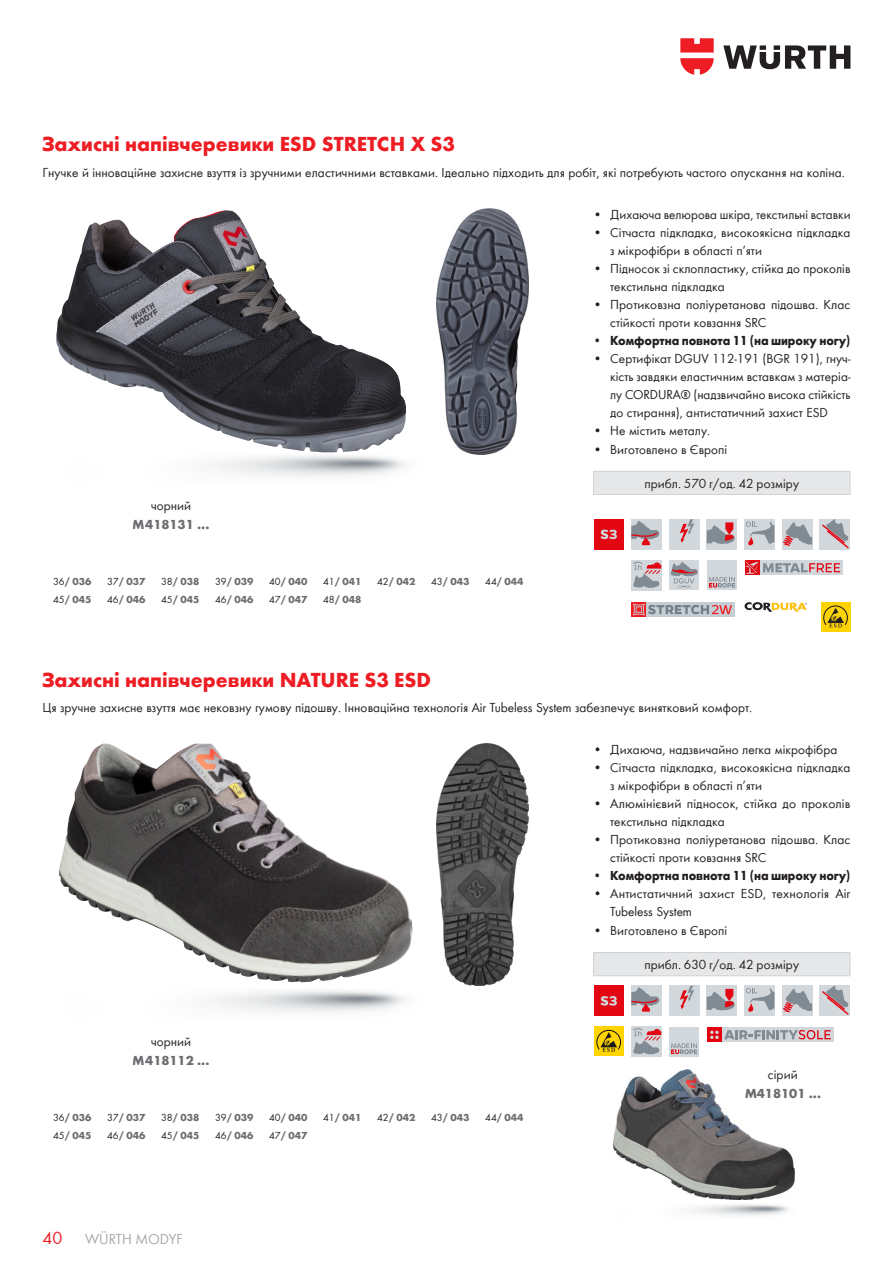
<style>
.page{position:relative;width:893px;height:1263px;background:#fff}
.page>*{position:absolute;margin:0;border:0;box-sizing:border-box;transform-origin:0 0}
.t1{font:700 21px "Wuerth";color:#ee1d23}
.t2{font:18px "Wuerth";color:#ee1d23}
.t3{font:15px "Wuerth";color:#a8a9ad}
.Features_red{font:13.5px/18px "Wuerth";color:#231f20}
.t4{font:700 13.5px "Wuerth";letter-spacing:-.005em;color:#231f20;scale:.93 1}
.text_new_center9{font:13.5px "Wuerth";color:#231f20}
.t5{font:700 13.5px "Wuerth";color:#6c6d70}
.t6{font:700 10.5px "Wuerth";color:#6c6d70}
.s1{font-weight:400;color:#231f20}
</style>
<div class="page">
<svg style="left:723px;top:45px;width:127px;height:24px"></svg>
<svg style="left:680px;top:38px;width:34px;height:37px"></svg>
<div style="left:593px;top:471px;width:257px;height:23px;background:#e6e7e9"></div>
<svg style="left:593px;top:472px;width:1px;height:22px"></svg>
<svg style="left:850px;top:472px;width:1px;height:22px"></svg>
<hr style="left:593px;top:471px;width:257px;height:1px;background:#d1d2d4">
<hr style="left:593px;top:494px;width:257px;height:1px;background:#d1d2d4">
<img style="left:56px;top:212px;width:350px;height:241px">
<img style="left:436px;top:208px;width:93px;height:247px">
<div style="left:707px;top:560px;width:30px;height:30px;background:#d2d7db"></div>
<svg style="left:709px;top:577px;width:26px;height:11px"></svg>
<div style="left:631px;top:519px;width:30px;height:30px;background:#d2d7db"></div>
<svg style="left:631px;top:521px;width:28px;height:24px"></svg>
<div style="left:669px;top:519px;width:30px;height:30px;background:#d2d7db"></div>
<svg style="left:680px;top:519px;width:14px;height:24px"></svg>
<div style="left:707px;top:519px;width:30px;height:30px;background:#d2d7db"></div>
<svg style="left:707px;top:522px;width:28px;height:22px"></svg>
<div style="left:744px;top:519px;width:30px;height:30px;background:#d2d7db"></div>
<svg style="left:746px;top:521px;width:28px;height:25px"></svg>
<div style="left:782px;top:519px;width:30px;height:30px;background:#d2d7db"></div>
<svg style="left:783px;top:522px;width:30px;height:24px"></svg>
<div style="left:820px;top:519px;width:30px;height:30px;background:#d2d7db"></div>
<svg style="left:822px;top:519px;width:27px;height:29px"></svg>
<div style="left:760px;top:560px;width:83px;height:15px;background:#d2d7db"></div>
<svg style="left:745px;top:560px;width:95px;height:15px"></svg>
<div style="left:669px;top:560px;width:30px;height:30px;background:#d2d7db"></div>
<svg style="left:670px;top:562px;width:28px;height:26px"></svg>
<div style="left:631px;top:560px;width:30px;height:30px;background:#d2d7db"></div>
<svg style="left:633px;top:561px;width:28px;height:27px"></svg>
<div style="left:594px;top:519px;width:30px;height:30px;background:#e30613"></div>
<svg style="left:600px;top:530px;width:17px;height:9px"></svg>
<svg style="left:745px;top:602px;width:62px;height:10px"></svg>
<div style="left:821px;top:602px;width:29px;height:30px;background:#fed304"></div>
<svg style="left:823px;top:605px;width:25px;height:22px"></svg>
<div style="left:646px;top:602px;width:88px;height:15px;background:#c5ced3"></div>
<svg style="left:631px;top:602px;width:15px;height:15px"></svg>
<svg style="left:633px;top:604px;width:99px;height:11px"></svg>
<div style="left:593px;top:952px;width:257px;height:24px;background:#e6e7e9"></div>
<svg style="left:593px;top:953px;width:1px;height:22px"></svg>
<svg style="left:850px;top:953px;width:1px;height:22px"></svg>
<hr style="left:593px;top:952px;width:257px;height:1px;background:#d1d2d4">
<hr style="left:593px;top:975px;width:257px;height:1px;background:#d1d2d4">
<img style="left:59px;top:744px;width:353px;height:239px">
<img style="left:436px;top:744px;width:93px;height:241px">
<img style="left:613px;top:1070px;width:182px;height:130px">
<div style="left:631px;top:986px;width:30px;height:30px;background:#d2d7db"></div>
<svg style="left:631px;top:987px;width:28px;height:25px"></svg>
<div style="left:669px;top:986px;width:30px;height:30px;background:#d2d7db"></div>
<svg style="left:680px;top:986px;width:14px;height:23px"></svg>
<div style="left:707px;top:986px;width:30px;height:30px;background:#d2d7db"></div>
<svg style="left:707px;top:989px;width:28px;height:21px"></svg>
<div style="left:744px;top:986px;width:30px;height:30px;background:#d2d7db"></div>
<svg style="left:746px;top:988px;width:28px;height:24px"></svg>
<div style="left:782px;top:986px;width:30px;height:30px;background:#d2d7db"></div>
<svg style="left:783px;top:988px;width:30px;height:25px"></svg>
<div style="left:820px;top:986px;width:30px;height:30px;background:#d2d7db"></div>
<svg style="left:822px;top:986px;width:27px;height:29px"></svg>
<div style="left:669px;top:1027px;width:30px;height:29px;background:#d2d7db"></div>
<svg style="left:671px;top:1043px;width:26px;height:11px"></svg>
<div style="left:631px;top:1026px;width:30px;height:30px;background:#d2d7db"></div>
<svg style="left:633px;top:1028px;width:28px;height:26px"></svg>
<div style="left:594px;top:986px;width:30px;height:30px;background:#e30613"></div>
<svg style="left:600px;top:996px;width:17px;height:9px"></svg>
<div style="left:594px;top:1026px;width:30px;height:30px;background:#ffd400"></div>
<svg style="left:596px;top:1029px;width:26px;height:23px"></svg>
<div style="left:707px;top:1027px;width:15px;height:15px;background:#e3000f"></div>
<div style="left:722px;top:1027px;width:111px;height:15px;background:#d2d7db"></div>
<svg style="left:710px;top:1030px;width:121px;height:9px"></svg>
<p class="t1" style="left:43px;top:129px;width:414px">Захисні напівчеревики ESD STRETCH X S3</p>
<p class="Features_red" style="left:43px;top:163px;width:804px">Гнучке й інноваційне захисне взуття із зручними еластичними вставками. Ідеально підходить для робіт, які потребують частого опускання на коліна.</p>
<p class="Features_red" style="left:151px;top:496px;width:42px">чорний</p>
<p class="t5" style="left:133px;top:515px;width:78px">M418131 ...</p>
<p class="t6" style="left:53px;top:574px;width:40px"><span class="s1">36</span>/ 036</p>
<p class="t6" style="left:107px;top:574px;width:40px"><span class="s1">37</span>/ 037</p>
<p class="t6" style="left:161px;top:574px;width:40px"><span class="s1">38</span>/ 038</p>
<p class="t6" style="left:215px;top:574px;width:40px"><span class="s1">39</span>/ 039</p>
<p class="t6" style="left:269px;top:574px;width:40px"><span class="s1">40</span>/ 040</p>
<p class="t6" style="left:323px;top:574px;width:40px"><span class="s1">41</span>/ 041</p>
<p class="t6" style="left:377px;top:574px;width:40px"><span class="s1">42</span>/ 042</p>
<p class="t6" style="left:431px;top:574px;width:40px"><span class="s1">43</span>/ 043</p>
<p class="t6" style="left:485px;top:574px;width:40px"><span class="s1">44</span>/ 044</p>
<p class="t6" style="left:53px;top:592px;width:40px"><span class="s1">45</span>/ 045</p>
<p class="t6" style="left:107px;top:592px;width:40px"><span class="s1">46</span>/ 046</p>
<p class="t6" style="left:161px;top:592px;width:40px"><span class="s1">45</span>/ 045</p>
<p class="t6" style="left:215px;top:592px;width:40px"><span class="s1">46</span>/ 046</p>
<p class="t6" style="left:269px;top:592px;width:40px"><span class="s1">47</span>/ 047</p>
<p class="t6" style="left:323px;top:592px;width:40px"><span class="s1">48</span>/ 048</p>
<p class="Features_red" style="left:593px;top:205px;width:259px">• Дихаюча велюрова шкіра, текстильні вставки</p>
<p class="Features_red" style="left:610px;top:223px;width:242px;text-indent:-17px">• Сітчаста підкладка, високоякісна підкладка з мікрофібри в області п’яти</p>
<p class="Features_red" style="left:610px;top:259px;width:242px;text-indent:-17px">• Підносок зі склопластику, стійка до проколів текстильна підкладка</p>
<p class="Features_red" style="left:610px;top:295px;width:242px;text-indent:-17px">• Протиковзна поліуретанова підошва. Клас стійкості проти ковзання SRC</p>
<p class="t4" style="left:593px;top:330px;width:278px">• Комфортна повнота 11 (на широку ногу)</p>
<p class="Features_red" style="left:610px;top:349px;width:242px;text-align:justify;text-indent:-17px">• Сертифікат DGUV 112-191 (BGR 191), гнуч&shy;кість завдяки еластичним вставкам з матеріа&shy;лу CORDURA® (надзвичайно висока стійкість до стирання), антистатичний захист ESD</p>
<p class="Features_red" style="left:593px;top:421px;width:119px">• Не містить металу.</p>
<p class="Features_red" style="left:593px;top:440px;width:136px">• Виготовлено в Європі</p>
<p class="text_new_center9" style="left:644px;top:474px;width:156px">прибл. 570 г/од. 42 розміру</p>
<p class="t1" style="left:43px;top:664px;width:390px">Захисні напівчеревики NATURE S3 ESD</p>
<p class="Features_red" style="left:43px;top:698px;width:711px">Ця зручне захисне взуття має нековзну гумову підошву. Інноваційна технологія Air Tubeless System забезпечує винятковий комфорт.</p>
<p class="Features_red" style="left:151px;top:1031px;width:42px">чорний</p>
<p class="t5" style="left:133px;top:1050px;width:78px">M418112 ...</p>
<p class="t6" style="left:53px;top:1109px;width:40px"><span class="s1">36</span>/ 036</p>
<p class="t6" style="left:107px;top:1109px;width:40px"><span class="s1">37</span>/ 037</p>
<p class="t6" style="left:161px;top:1109px;width:40px"><span class="s1">38</span>/ 038</p>
<p class="t6" style="left:215px;top:1109px;width:40px"><span class="s1">39</span>/ 039</p>
<p class="t6" style="left:269px;top:1109px;width:40px"><span class="s1">40</span>/ 040</p>
<p class="t6" style="left:323px;top:1109px;width:40px"><span class="s1">41</span>/ 041</p>
<p class="t6" style="left:377px;top:1109px;width:40px"><span class="s1">42</span>/ 042</p>
<p class="t6" style="left:431px;top:1109px;width:40px"><span class="s1">43</span>/ 043</p>
<p class="t6" style="left:485px;top:1109px;width:40px"><span class="s1">44</span>/ 044</p>
<p class="t6" style="left:53px;top:1127px;width:40px"><span class="s1">45</span>/ 045</p>
<p class="t6" style="left:107px;top:1127px;width:40px"><span class="s1">46</span>/ 046</p>
<p class="t6" style="left:161px;top:1127px;width:40px"><span class="s1">45</span>/ 045</p>
<p class="t6" style="left:215px;top:1127px;width:40px"><span class="s1">46</span>/ 046</p>
<p class="t6" style="left:269px;top:1127px;width:40px"><span class="s1">47</span>/ 047</p>
<h2 class="t2" style="left:43px;top:1225px;width:21px">40</h2>
<p class="t3" style="left:85px;top:1229px;width:99px">WÜRTH MODYF</p>
<p class="Features_red" style="left:593px;top:740px;width:246px">• Дихаюча, надзвичайно легка мікрофібра</p>
<p class="Features_red" style="left:610px;top:758px;width:242px;text-indent:-17px">• Сітчаста підкладка, високоякісна підкладка з мікрофібри в області п’яти</p>
<p class="Features_red" style="left:610px;top:794px;width:242px;text-indent:-17px">• Алюмінієвий підносок, стійка до проколів текстильна підкладка</p>
<p class="Features_red" style="left:610px;top:830px;width:242px;text-indent:-17px">• Протиковзна поліуретанова підошва. Клас стійкості проти ковзання SRC</p>
<p class="t4" style="left:593px;top:865px;width:278px">• Комфортна повнота 11 (на широку ногу)</p>
<p class="Features_red" style="left:610px;top:884px;width:242px;text-indent:-17px">• Антистатичний захист ESD, технологія Air<br>Tubeless System</p>
<p class="Features_red" style="left:593px;top:921px;width:136px">• Виготовлено в Європі</p>
<p class="text_new_center9" style="left:644px;top:956px;width:156px">прибл. 630 г/од. 42 розміру</p>
<p class="Features_red" style="left:768px;top:1065px;width:31px">сірий</p>
<p class="t5" style="left:744px;top:1083px;width:78px">M418101 ...</p>
</div>
